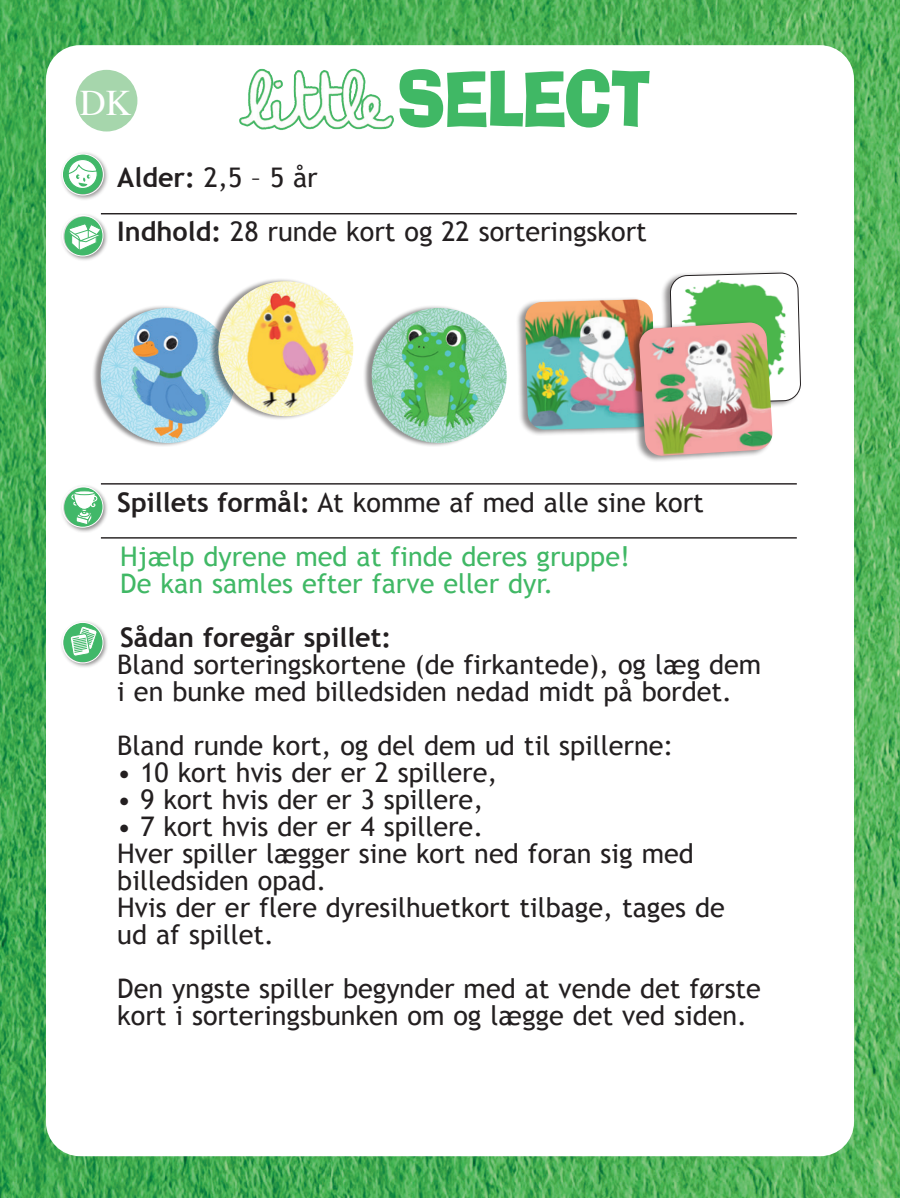
<style>
.page{position:relative;width:900px;height:1198px;background:#fff}
.page>*{position:absolute;margin:0;border:0;box-sizing:border-box;transform-origin:0 0}
.t1{font:74.4px "Ad Lib BT";letter-spacing:-.02em;color:#40b865;scale:.83 1}
.t2{font:36px "Times";color:#fff}
.Normal_e{font:27px/27px "Trebuchet MS";color:#231f20}
.Normal_e-2{font:27px "Trebuchet MS";color:#40b865}
.Normal_e-3{font:700 27px "Trebuchet MS";color:#231f20}
.s1{font-weight:700}
</style>
<div class="page">
<img style="left:0;top:0;width:900px;height:1197px">
<div style="left:46px;top:45px;width:808px;height:1111px;background:#fff;border-radius:34px"></div>
<hr style="left:101px;top:213px;width:696px;height:1px;background:#231f20">
<hr style="left:101px;top:483px;width:696px;height:1px;background:#231f20">
<hr style="left:101px;top:537px;width:696px;height:1px;background:#231f20">
<div style="left:60px;top:213px;width:48px;height:48px;background:#231f20;opacity:.5"></div>
<div style="left:62px;top:215px;width:41px;height:41px;border:1px solid #fff;border-radius:50%"></div>
<div style="left:60px;top:484px;width:48px;height:48px;background:#231f20;opacity:.5"></div>
<svg style="left:64px;top:487px;width:39px;height:40px"></svg>
<svg style="left:70px;top:492px;width:29px;height:35px"></svg>
<svg style="left:74px;top:491px;width:21px;height:4px"></svg>
<div style="left:74px;top:490px;width:21px;height:5px;border:1px solid #41b869;border-radius:50%"></div>
<div style="left:62px;top:486px;width:41px;height:41px;border:1px solid #fff;border-radius:50%"></div>
<div style="left:60px;top:619px;width:48px;height:49px;background:#231f20;opacity:.5"></div>
<svg style="left:63px;top:622px;width:40px;height:40px"></svg>
<div style="left:62px;top:622px;width:41px;height:41px;border:1px solid #fff;border-radius:50%"></div>
<div style="left:60px;top:151px;width:49px;height:50px;background:#231f20;opacity:.5"></div>
<div style="left:63px;top:154px;width:40px;height:40px;background:#41b869;border-radius:50%"></div>
<div style="left:68px;top:159px;width:30px;height:30px;border:1px solid #41b869;border-radius:50%"></div>
<svg style="left:67px;top:158px;width:31px;height:29px"></svg>
<svg style="left:64px;top:213px;width:39px;height:43px"></svg>
<div style="left:62px;top:154px;width:42px;height:41px;border:1px solid #fff;border-radius:50%"></div>
<div style="left:661px;top:270px;width:140px;height:140px;background:#231f20;opacity:.5"></div>
<svg style="left:670px;top:273px;width:131px;height:130px"></svg>
<div style="left:516px;top:297px;width:139px;height:139px;background:#231f20;opacity:.5"></div>
<img style="left:525px;top:299px;width:130px;height:131px">
<div style="left:630px;top:320px;width:143px;height:143px;background:#231f20;opacity:.5"></div>
<img style="left:639px;top:322px;width:134px;height:134px">
<div style="left:76px;top:70px;width:61px;height:61px;background:#a6d6ac;border-radius:50%"></div>
<img style="left:239px;top:68px;width:155px;height:62px">
<div style="left:92px;top:304px;width:142px;height:143px;background:#231f20;opacity:.5"></div>
<img style="left:101px;top:308px;width:135px;height:135px;border-radius:67px">
<div style="left:209px;top:278px;width:143px;height:142px;background:#231f20;opacity:.5"></div>
<img style="left:218px;top:281px;width:136px;height:136px">
<div style="left:363px;top:304px;width:142px;height:143px;background:#231f20;opacity:.5"></div>
<img style="left:372px;top:308px;width:135px;height:135px;border-radius:67px">
<svg style="left:0;top:0;width:5px;height:5px"></svg>
<svg style="left:0;top:1192px;width:5px;height:6px"></svg>
<svg style="left:895px;top:0;width:5px;height:5px"></svg>
<svg style="left:895px;top:1192px;width:5px;height:6px"></svg>
<p class="t2" style="left:80px;top:69px;width:53px">DK</p>
<p class="t1" style="left:397px;top:51px;width:307px">SELECT</p>
<p class="Normal_e" style="left:117px;top:165px;width:202px"><span class="s1">Alder:</span> 2,5 – 5 år</p>
<p class="Normal_e" style="left:117px;top:219px;width:531px"><span class="s1">Indhold:</span> 28 runde kort og 22 sorteringskort</p>
<p class="Normal_e" style="left:117px;top:489px;width:588px"><span class="s1">Spillets formål:</span> At komme af med alle sine kort</p>
<p class="Normal_e-2" style="left:120px;top:540px;width:511px">Hjælp dyrene med at finde deres gruppe!</p>
<p class="Normal_e-2" style="left:120px;top:567px;width:434px">De kan samles efter farve eller dyr.</p>
<p class="Normal_e-3" style="left:120px;top:620px;width:273px">Sådan foregår spillet:</p>
<p class="Normal_e" style="left:117px;top:651px;width:645px">Bland sorteringskortene (de firkantede), og læg dem i en bunke med billedsiden nedad midt på bordet.</p>
<p class="Normal_e" style="left:117px;top:732px;width:558px">Bland runde kort, og del dem ud til spillerne:</p>
<p class="Normal_e" style="left:117px;top:759px;width:382px">• 10 kort hvis der er 2 spillere,</p>
<p class="Normal_e" style="left:117px;top:786px;width:367px">• 9 kort hvis der er 3 spillere,</p>
<p class="Normal_e" style="left:117px;top:813px;width:367px">• 7 kort hvis der er 4 spillere.</p>
<p class="Normal_e" style="left:117px;top:840px;width:578px">Hver spiller lægger sine kort ned foran sig med</p>
<p class="Normal_e" style="left:117px;top:867px;width:211px">billedsiden opad.</p>
<p class="Normal_e" style="left:117px;top:894px;width:609px">Hvis der er flere dyresilhuetkort tilbage, tages de</p>
<p class="Normal_e" style="left:117px;top:921px;width:158px">ud af spillet.</p>
<p class="Normal_e" style="left:117px;top:975px;width:645px">Den yngste spiller begynder med at vende det første</p>
<p class="Normal_e" style="left:117px;top:1002px;width:631px">kort i sorteringsbunken om og lægge det ved siden.</p>
</div>
